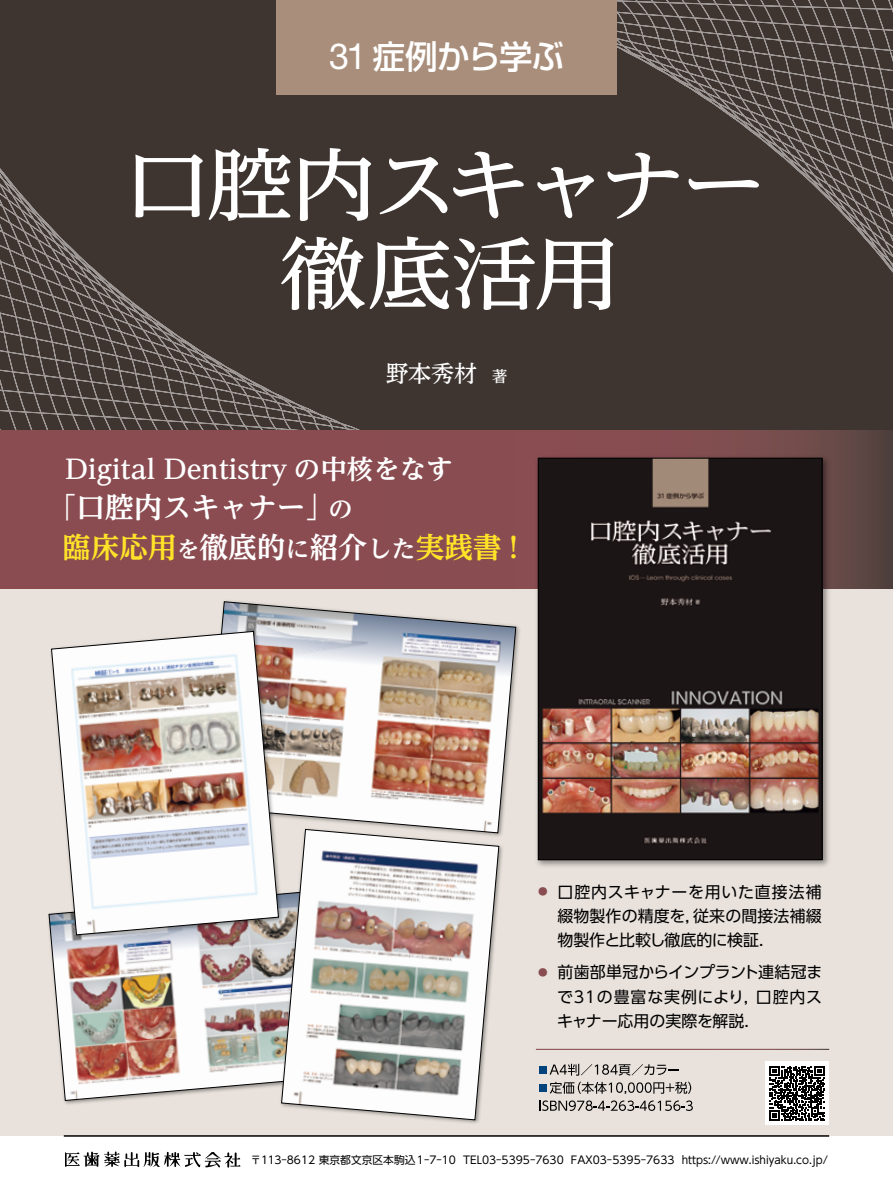
<style>
.page{position:relative;width:893px;height:1191px;background:#fff}
.page>*{position:absolute;margin:0;border:0;box-sizing:border-box;transform-origin:0 0}
.t1{font:500 32.7px "Shin Go Pr 6";letter-spacing:-.02em;color:#fff}
.t2{font:700 28.65px/39.9px "UD Reimin Pr 6";letter-spacing:-.005em;color:#fff}
.t3{font:700 26.55px "UD Reimin Pr 6";letter-spacing:-.005em;color:#fff}
.t4{font:500 22.95px "UD Reimin Pr 6";color:#fff}
.t5{font:15.9px/24.5px "UD Shin Go Pr 6";letter-spacing:.005em;color:#000;text-align:justify}
.t6{font:10.8px "UD Shin Go Pr 6";color:#000}
.s1{font-family:"Helvetica Neue LT Std";font-weight:400;font-size:36px}
.s2{font-size:15.3px}
.s3{font-weight:300}
.s4{font-size:24.45px}
.s5{color:#ffe329}
.s6{font-size:22.95px}
.s7{font-size:9.6px;color:#894c51}
</style>
<div class="page">
<div style="left:0;top:585px;width:893px;height:551px;background:#e9e2dc"></div>
<div style="left:0;top:317px;width:893px;height:22px;background:#3e3531"></div>
<div style="left:0;top:339px;width:893px;height:28px;background:#3e3531"></div>
<svg style="left:0;top:367px;width:893px;height:28px;background:#443b37"></svg>
<svg style="left:0;top:395px;width:893px;height:29px;background:#453c39"></svg>
<svg style="left:0;top:424px;width:893px;height:6px;background:#453c38"></svg>
<div style="left:765px;top:1061px;width:64px;height:64px;background:#fff"></div>
<svg style="left:770px;top:1066px;width:55px;height:54px"></svg>
<hr style="left:64px;top:1135px;width:765px;height:1px;background:#000">
<svg style="left:0;top:430px;width:893px;height:159px;background:#844b4f"></svg>
<img style="left:533px;top:452px;width:300px;height:415px">
<img style="left:540px;top:460px;width:281px;height:398px">
<div style="left:538px;top:458px;width:285px;height:402px;border:1px solid #000"></div>
<img style="left:221px;top:601px;width:296px;height:224px">
<hr style="left:536px;top:1048px;width:293px;height:2px;background:#fff">
<img style="left:50px;top:943px;width:227px;height:158px">
<img style="left:277px;top:825px;width:226px;height:299px">
<img style="left:281px;top:828px;width:219px;height:292px">
<img style="left:48px;top:626px;width:239px;height:317px">
<img style="left:51px;top:630px;width:228px;height:305px">
<svg style="left:0;top:0;width:893px;height:317px;background:#5b514c"></svg>
<div style="left:539px;top:1065px;width:8px;height:8px;background:#00437c"></div>
<svg style="left:550px;top:1063px;width:129px;height:12px"></svg>
<div style="left:539px;top:1084px;width:8px;height:7px;background:#00437c"></div>
<svg style="left:550px;top:1081px;width:141px;height:13px"></svg>
<svg style="left:539px;top:1100px;width:154px;height:11px"></svg>
<svg style="left:65px;top:1151px;width:175px;height:16px"></svg>
<h1 class="t1" style="left:329px;top:30px;width:237px"><span class="s1">31</span> 症例から学ぶ</h1>
<h3 class="t4" style="left:386px;top:354px;width:123px">野本秀材 <span class="s2">著</span></h3>
<h3 class="t3" style="left:65px;top:448px;width:389px">Digital Dentistry の中核をなす</h3>
<h2 class="t2" style="left:62px;top:486px;width:458px;text-indent:-14px"><span class="s3">「</span>口腔内スキャナー<span class="s3">」</span><span class="s4">の<br></span><span class="s5">臨床応用</span><span class="s6">を</span>徹底的<span class="s4">に</span>紹介<span class="s4">した</span><span class="s5">実践書 !</span></h2>
<p class="t5" style="left:557px;top:878px;width:266px;text-indent:-19px"><span class="s7">●</span> 口腔内スキャナーを用いた直接法補綴物製作の精度を，従来の間接法補綴物製作と比較し徹底的に検証.</p>
<p class="t5" style="left:557px;top:959px;width:267px;text-indent:-19px"><span class="s7">●</span> 前歯部単冠からインプラント連結冠まで31の豊富な実例により，口腔内スキャナー応用の実際を解説．</p>
<p class="t6" style="left:251px;top:1150px;width:579px">〒113-8612 東京都文京区本駒込1-7-10 TEL03-5395-7630 FAX03-5395-7633 https://www.ishiyaku.co.jp/</p>
</div>
